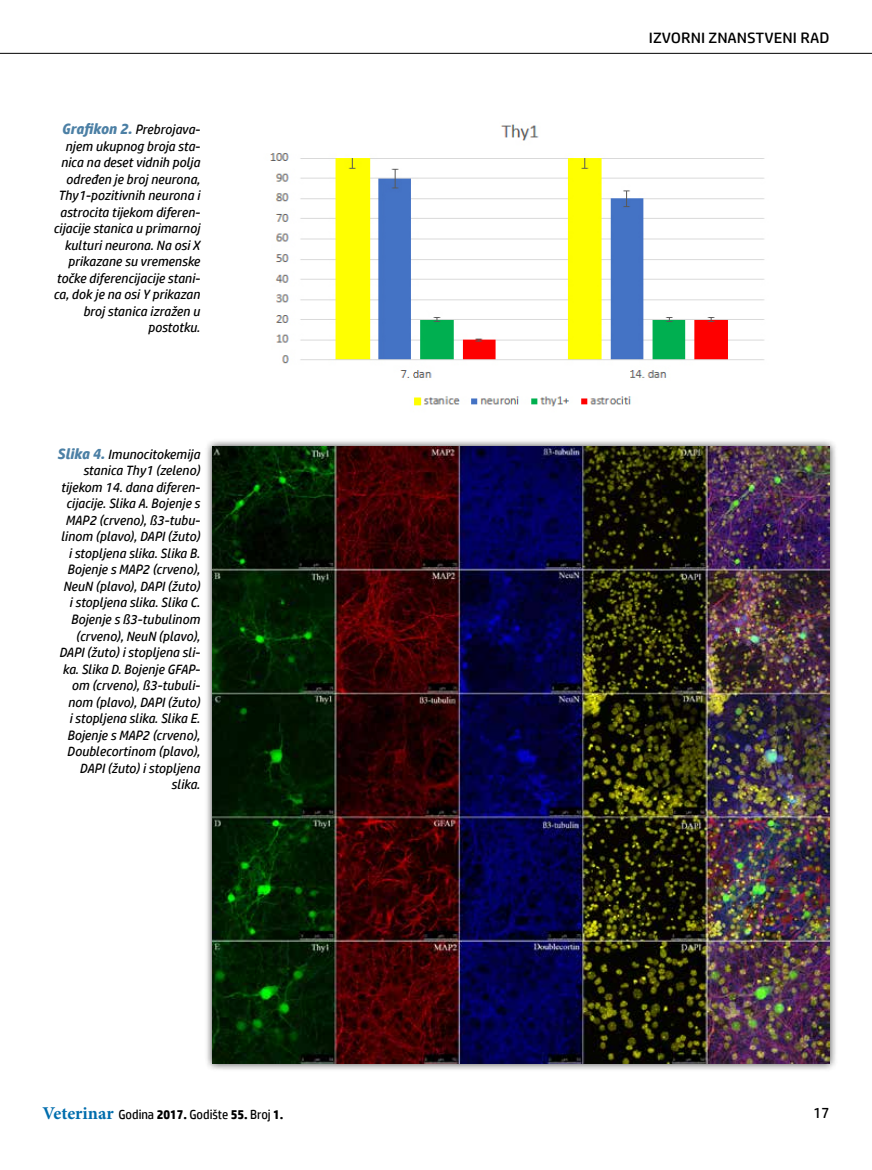
<style>
.page{position:relative;width:872px;height:1170px;background:#fff}
.page>*{position:absolute;margin:0;border:0;box-sizing:border-box;transform-origin:0 0}
.t1{font:15px "HP Simplified";color:#000;scale:1.12 1}
.t2{font:15px "HP Simplified";color:#000}
.t3{font:italic 13.5px/16.5px "HP Simplified";color:#000;text-align:right}
.t4{font:13.05px "HP Simplified";color:#000;scale:.95 1}
.s1{font-weight:700;font-size:15px;color:#4c80a5}
.s2{font-family:"Minion Pro";font-weight:700;font-size:18px;color:#006dad}
.s3{font-weight:700}
</style>
<div class="page">
<img style="left:270px;top:124px;width:495px;height:283px">
<div style="left:204px;top:438px;width:633px;height:633px;background:#000;opacity:.75"></div>
<img style="left:213px;top:446px;width:616px;height:617px">
<hr style="left:0;top:53px;width:872px;height:1px;background:#000">
<p class="t3" style="left:53px;top:121px;width:148px"><span class="s1">Grafikon 2.</span> Prebrojava&shy;njem ukupnog broja sta&shy;nica na deset vidnih polja određen je broj neurona,<br>Thy1-pozitivnih neurona i astrocita tijekom diferen&shy;cijacije stanica u primarnoj kulturi neurona. Na osi X prikazane su vremenske točke diferencijacije stani&shy;ca, dok je na osi Y prikazan broj stanica izražen u postotku.</p>
<p class="t3" style="left:57px;top:446px;width:144px"><span class="s1">Slika 4.</span> Imunocitokemija stanica Thy1 (zeleno) tijekom 14. dana diferen&shy;cijacije. Slika A. Bojenje s<br>MAP2 (crveno), ß3-tubu&shy;linom (plavo), DAPI (žuto) i stopljena slika. Slika B.<br>Bojenje s MAP2 (crveno),<br>NeuN (plavo), DAPI (žuto) i stopljena slika. Slika C.<br>Bojenje s ß3-tubulinom (crveno), NeuN (plavo),<br>DAPI (žuto) i stopljena sli&shy;ka. Slika D. Bojenje GFAP&shy;om (crveno), ß3-tubuli&shy;nom (plavo), DAPI (žuto)<br>i stopljena slika. Slika E.<br>Bojenje s MAP2 (crveno),<br>Doublecortinom (plavo),<br>DAPI (žuto) i stopljena slika.</p>
<p class="t1" style="left:649px;top:29px;width:163px">IZVORNI ZNANSTVENI RAD</p>
<p class="t4" style="left:43px;top:1107px;width:255px"><span class="s2">Veterinar</span> Godina <span class="s3">2017.</span> Godište <span class="s3">55.</span> Broj <span class="s3">1.</span></p>
<p class="t2" style="left:813px;top:1104px;width:18px">17</p>
</div>
